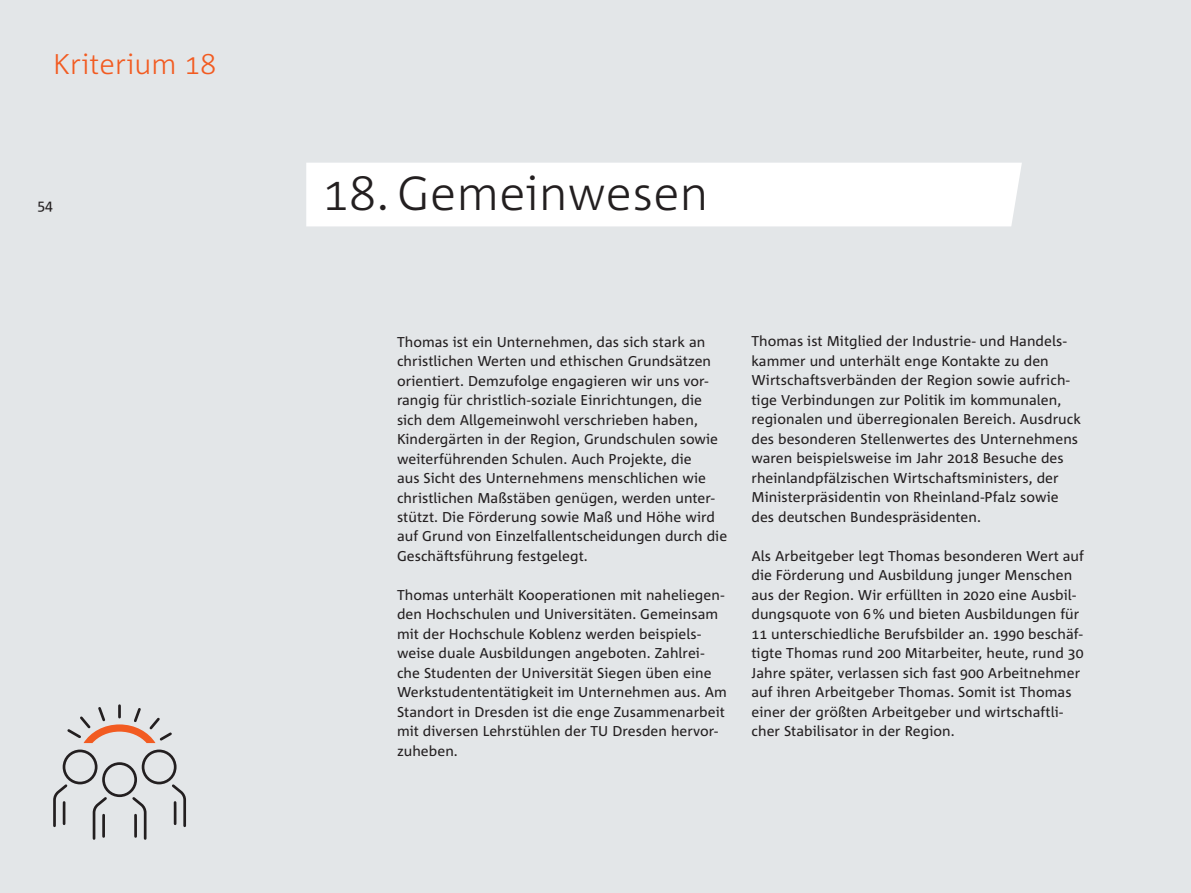
<style>
.page{position:relative;width:1191px;height:893px;background:#e3e6e8}
.page>*{position:absolute;margin:0;border:0;box-sizing:border-box;transform-origin:0 0}
.t1{font:300 48px "Corpid E1 s";letter-spacing:.01em;color:#231f20}
.t2{font:300 28.5px "Corpid E1 s";letter-spacing:.005em;color:#f25b21}
.t3{font:14.25px/19.5px "Corpid E1 s";letter-spacing:.005em;color:#231f20}
</style>
<div class="page">
<div style="left:306px;top:163px;width:716px;height:63px;background:#fff"></div>
<svg style="left:53px;top:704px;width:134px;height:136px"></svg>
<h2 class="t2" style="left:53px;top:46px;width:164px">Kriterium 18</h2>
<p class="t3" style="left:37px;top:195px;width:17px">54</p>
<h1 class="t1" style="left:322px;top:163px;width:387px">18.Gemeinwesen</h1>
<p class="t3" style="left:397px;top:331px;width:332px">Thomas ist ein Unternehmen, das sich stark an christlichen Werten und ethischen Grundsätzen orientiert. Demzufolge engagieren wir uns vor&shy;rangig für christlich-soziale Einrichtungen, die sich dem Allgemeinwohl verschrieben haben, Kindergärten in der Region, Grundschulen sowie weiterführenden Schulen. Auch Projekte, die<br>aus Sicht des Unternehmens menschlichen wie christlichen Maßstäben genügen, werden unter&shy;stützt. Die Förderung sowie Maß und Höhe wird auf Grund von Einzelfallentscheidungen durch die Geschäftsführung festgelegt.</p>
<p class="t3" style="left:397px;top:585px;width:331px">Thomas unterhält Kooperationen mit naheliegen&shy;den Hochschulen und Universitäten. Gemeinsam mit der Hochschule Koblenz werden beispiels&shy;weise duale Ausbildungen angeboten. Zahlrei&shy;che Studenten der Universität Siegen üben eine Werkstudententätigkeit im Unternehmen aus. Am Standort in Dresden ist die enge Zusammenarbeit mit diversen Lehrstühlen der TU Dresden hervor&shy;zuheben.</p>
<p class="t3" style="left:751px;top:331px;width:331px">Thomas ist Mitglied der Industrie- und Handels&shy;kammer und unterhält enge Kontakte zu den Wirtschaftsverbänden der Region sowie aufrich&shy;tige Verbindungen zur Politik im kommunalen, regionalen und überregionalen Bereich. Ausdruck des besonderen Stellenwertes des Unternehmens waren beispielsweise im Jahr 2018 Besuche des rheinlandpfälzischen Wirtschaftsministers, der Ministerpräsidentin von Rheinland-Pfalz sowie des deutschen Bundespräsidenten.</p>
<p class="t3" style="left:751px;top:546px;width:334px">Als Arbeitgeber legt Thomas besonderen Wert auf die Förderung und Ausbildung junger Menschen aus der Region. Wir erfüllten in 2020 eine Ausbil&shy;dungsquote von 6% und bieten Ausbildungen für 11 unterschiedliche Berufsbilder an. 1990 beschäf&shy;tigte Thomas rund 200 Mitarbeiter, heute, rund 30<br>Jahre später, verlassen sich fast 900 Arbeitnehmer auf ihren Arbeitgeber Thomas. Somit ist Thomas einer der größten Arbeitgeber und wirtschaftli&shy;cher Stabilisator in der Region.</p>
</div>
